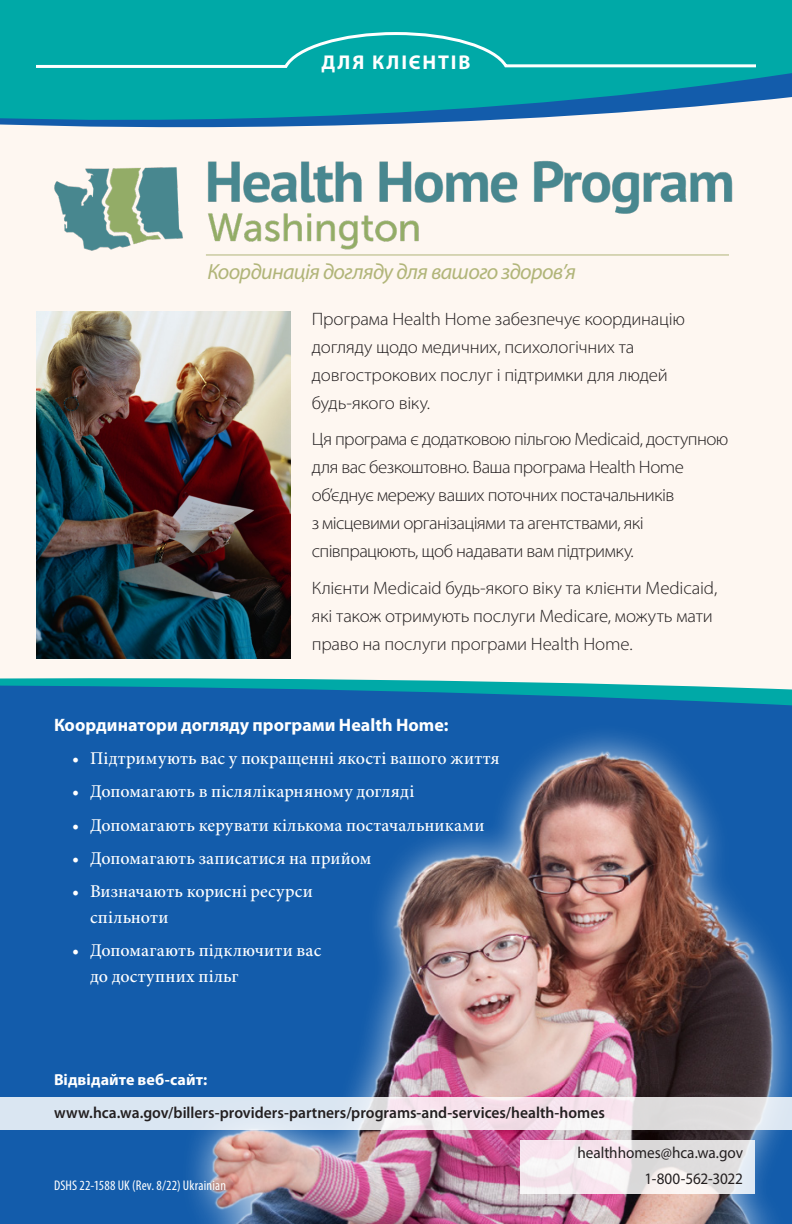
<style>
.page{position:relative;width:792px;height:1224px;background:#fff}
.page>*{position:absolute;margin:0;border:0;box-sizing:border-box;transform-origin:0 0}
.t1{font:italic 22px "Myriad Pro";letter-spacing:-.025em;color:#b1b579}
.t2{font:700 20px "Myriad Pro";letter-spacing:.09em;color:#fff}
.t3{font:300 18px/28px "Myriad Pro";letter-spacing:-.015em;color:#231f20;scale:1.05 1}
.t4{font:500 18px/26px "Minion Pro";letter-spacing:.01em;color:#fff}
.t5{font:700 18px "Myriad Pro";color:#fff}
.t6{font:600 16px "Myriad Pro";color:#231f20}
.t7{font:16px "Myriad Pro";letter-spacing:-.005em;color:#231f20;scale:.95 1}
.t8{font:700 16px "Myriad Pro";letter-spacing:.005em;color:#fff}
.t9{font:condensed 14px "Myriad Pro";letter-spacing:.015em;color:#fff}
</style>
<div class="page">
<div style="left:0;top:63px;width:792px;height:666px;background:#fef7f1"></div>
<svg style="left:0;top:0;width:792px;height:128px;background:#1aa5ae"></svg>
<svg style="left:0;top:678px;width:681px;height:8px;fill:#00a9a7"></svg>
<div style="left:0;top:686px;width:792px;height:538px;background:#135cab"></div>
<img style="left:36px;top:312px;width:254px;height:347px">
<svg style="left:33px;top:31px;width:726px;height:38px;background:#14afae"></svg>
<img style="left:54px;top:160px;width:679px;height:95px">
<hr style="left:206px;top:255px;width:523px;height:1px;background:#b1b579">
<div style="left:179px;top:722px;width:613px;height:502px;background:#fff;opacity:.75"></div>
<img style="left:206px;top:749px;width:574px;height:475px">
<svg style="left:0;top:1097px;width:792px;height:33px;background:#e4e5ed"></svg>
<svg style="left:520px;top:1140px;width:235px;height:53px"></svg>
<p class="t2" style="left:321px;top:51px;width:151px">ДЛЯ КЛІЄНТІВ</p>
<p class="t1" style="left:207px;top:258px;width:370px">Координація догляду для вашого здоров’я</p>
<p class="t3" style="left:312px;top:305px;width:357px">Програма Health Home забезпечує координацію догляду щодо медичних, психологічних та довгострокових послуг і підтримки для людей будь-якого віку.</p>
<p class="t3" style="left:312px;top:426px;width:398px">Ця програма є додатковою пільгою Medicaid, доступною для вас безкоштовно. Ваша програма Health Home об’єднує мережу ваших поточних постачальників<br>з місцевими організаціями та агентствами, які співпрацюють, щоб надавати вам підтримку.</p>
<p class="t3" style="left:312px;top:574px;width:388px">Клієнти Medicaid будь-якого віку та клієнти Medicaid, які також отримують послуги Medicare, можуть мати право на послуги програми Health Home.</p>
<p class="t5" style="left:54px;top:715px;width:396px">Координатори догляду програми Health Home:</p>
<p class="t4" style="left:72px;top:746px;width:429px">• Підтримують вас у покращенні якості вашого життя</p>
<p class="t4" style="left:72px;top:779px;width:344px">• Допомагають в післялікарняному догляді</p>
<p class="t4" style="left:72px;top:813px;width:414px">• Допомагають керувати кількома постачальниками</p>
<p class="t4" style="left:72px;top:846px;width:301px">• Допомагають записатися на прийом</p>
<p class="t4" style="left:90px;top:879px;width:224px;text-indent:-18px">• Визначають корисні ресурси спільноти</p>
<p class="t4" style="left:90px;top:938px;width:233px;text-indent:-18px">• Допомагають підключити вас до доступних пільг</p>
<p class="t8" style="left:54px;top:1070px;width:155px">Відвідайте веб-сайт:</p>
<p class="t6" style="left:54px;top:1104px;width:552px">www.hca.wa.gov/billers-providers-partners/programs-and-services/health-homes</p>
<p class="t7" style="left:578px;top:1143px;width:176px">healthhomes@hca.wa.gov</p>
<p class="t7" style="left:645px;top:1169px;width:105px">1-800-562-3022</p>
<p class="t9" style="left:54px;top:1177px;width:174px">DSHS 22-1588 UK (Rev. 8/22) Ukrainian</p>
</div>
